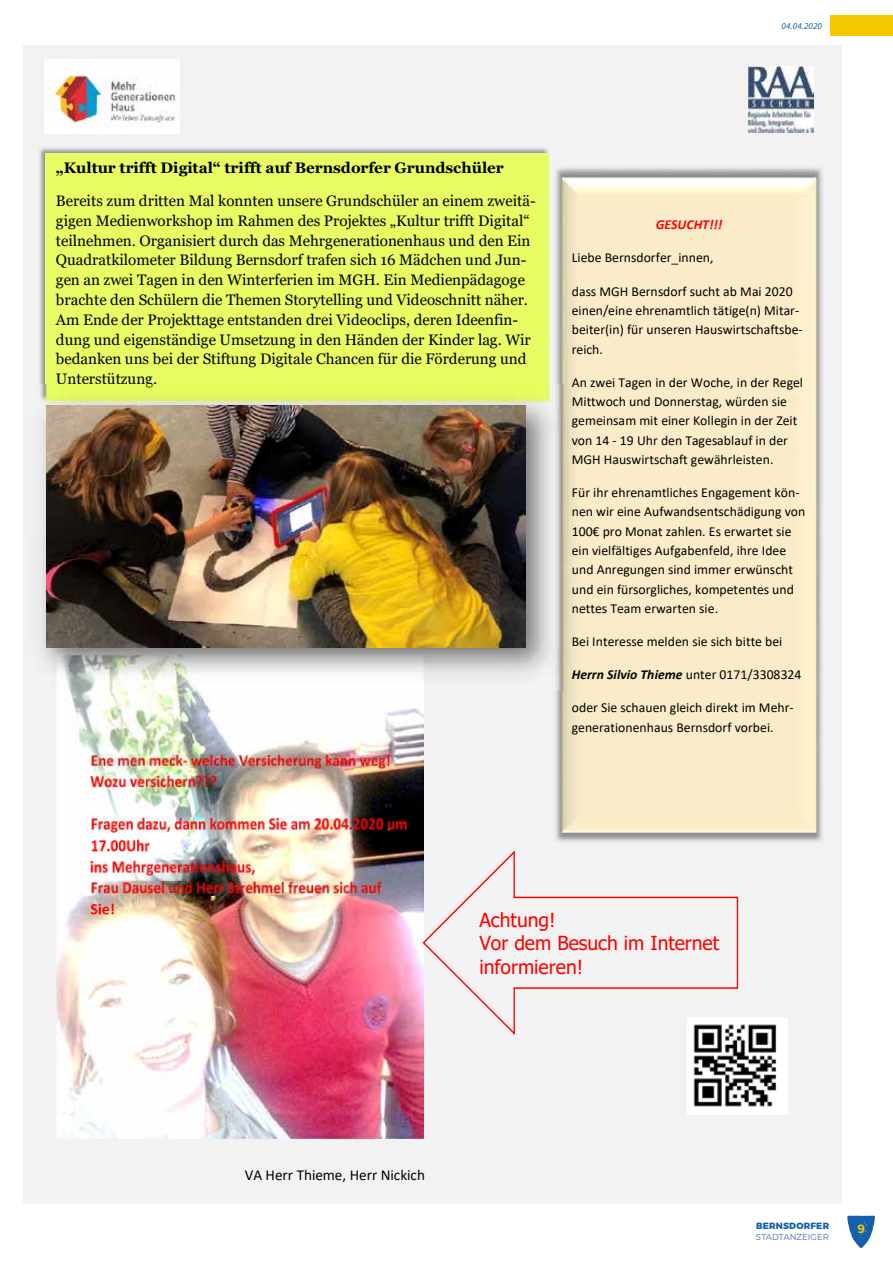
<style>
.page{position:relative;width:893px;height:1263px;background:#fff}
.page>*{position:absolute;margin:0;border:0;box-sizing:border-box;transform-origin:0 0}
.t1{font:19.35px/23.2px "Tahoma";color:#f00}
.t2{font:15.15px/19.8px "Georgia";color:#000}
.t3{font:700 15.15px "Georgia";color:#000}
.t4{font:15.15px "Calibri";color:#000}
.t5{font:13.65px/19.4px "Calibri";color:#000}
.t6{font:italic 700 13.65px "Calibri";color:#000}
.t7{font:italic 700 13.65px "Calibri";color:#f00}
.t8{font:600 12px "Montserrat";color:#f6ca00}
.t9{font:800 9px "Montserrat";letter-spacing:.025em;color:#1560ab}
.t10{font:italic 9px "Myriad Pro";letter-spacing:.005em;color:#1560ab}
.t11{font:300 8.7px "Montserrat";color:#537abd}
.s1{font-weight:400;font-style:normal}
</style>
<div class="page">
<svg style="left:847px;top:1215px;width:28px;height:33px"></svg>
<div style="left:830px;top:15px;width:63px;height:21px;background:#f5c800"></div>
<div style="left:23px;top:45px;width:818px;height:1158px;background:#f2f2f2"></div>
<img style="left:748px;top:66px;width:65px;height:66px">
<img style="left:44px;top:60px;width:135px;height:74px">
<img style="left:687px;top:1017px;width:100px;height:97px">
<img style="left:554px;top:168px;width:270px;height:674px">
<img style="left:39px;top:148px;width:509px;height:236px">
<div style="left:46px;top:153px;width:503px;height:248px;background:#e7fd63"></div>
<img style="left:56px;top:690px;width:368px;height:448px">
<img style="left:91px;top:754px;width:299px;height:15px">
<img style="left:90px;top:776px;width:127px;height:11px">
<img style="left:91px;top:818px;width:316px;height:14px">
<img style="left:91px;top:839px;width:59px;height:12px">
<img style="left:91px;top:860px;width:164px;height:15px">
<img style="left:91px;top:882px;width:291px;height:11px">
<img style="left:90px;top:903px;width:24px;height:12px">
<img style="left:40px;top:384px;width:529px;height:306px">
<img style="left:46px;top:406px;width:480px;height:242px">
<svg style="left:422px;top:850px;width:316px;height:185px"></svg>
<p class="t10" style="left:781px;top:20px;width:42px">04.04.2020</p>
<p class="t3" style="left:56px;top:158px;width:449px">„Kultur trifft Digital“ trifft auf Bernsdorfer Grundschüler</p>
<p class="t2" style="left:56px;top:191px;width:481px">Bereits zum dritten Mal konnten unsere Grundschüler an einem zweitä&shy;gigen Medienworkshop im Rahmen des Projektes „Kultur trifft Digital“ teilnehmen. Organisiert durch das Mehrgenerationenhaus und den Ein Quadratkilometer Bildung Bernsdorf trafen sich 16 Mädchen und Jun&shy;gen an zwei Tagen in den Winterferien im MGH. Ein Medienpädagoge brachte den Schülern die Themen Storytelling und Videoschnitt näher.<br>Am Ende der Projekttage entstanden drei Videoclips, deren Ideenfin&shy;dung und eigenständige Umsetzung in den Händen der Kinder lag. Wir bedanken uns bei der Stiftung Digitale Chancen für die Förderung und Unterstützung.</p>
<p class="t7" style="left:656px;top:215px;width:68px">GESUCHT!!!</p>
<p class="t5" style="left:572px;top:248px;width:143px">Liebe Bernsdorfer_innen,</p>
<p class="t5" style="left:572px;top:281px;width:232px">dass MGH Bernsdorf sucht ab Mai 2020 einen/eine ehrenamtlich tätige(n) Mitar&shy;beiter(in) für unseren Hauswirtschaftsbe&shy;reich.</p>
<p class="t5" style="left:572px;top:372px;width:233px">An zwei Tagen in der Woche, in der Regel Mittwoch und Donnerstag, würden sie gemeinsam mit einer Kollegin in der Zeit von 14 - 19 Uhr den Tagesablauf in der MGH Hauswirtschaft gewährleisten.</p>
<p class="t5" style="left:572px;top:482px;width:235px">Für ihr ehrenamtliches Engagement kön&shy;nen wir eine Aufwandsentschädigung von 100€ pro Monat zahlen. Es erwartet sie ein vielfältiges Aufgabenfeld, ihre Idee und Anregungen sind immer erwünscht und ein fürsorgliches, kompetentes und nettes Team erwarten sie.</p>
<p class="t5" style="left:572px;top:631px;width:212px">Bei Interesse melden sie sich bitte bei</p>
<p class="t6" style="left:572px;top:665px;width:231px">Herrn Silvio Thieme <span class="s1">unter 0171/3308324</span></p>
<p class="t5" style="left:572px;top:698px;width:223px">oder Sie schauen gleich direkt im Mehr&shy;generationenhaus Bernsdorf vorbei.</p>
<h1 class="t1" style="left:479px;top:909px;width:241px">Achtung!<br>Vor dem Besuch im Internet informieren!</h1>
<p class="t4" style="left:245px;top:1164px;width:182px">VA Herr Thieme, Herr Nickich</p>
<p class="t9" style="left:756px;top:1220px;width:75px">BERNSDORFER</p>
<p class="t8" style="left:857px;top:1221px;width:9px">9</p>
<p class="t11" style="left:756px;top:1231px;width:75px">STADTANZEIGER</p>
</div>
